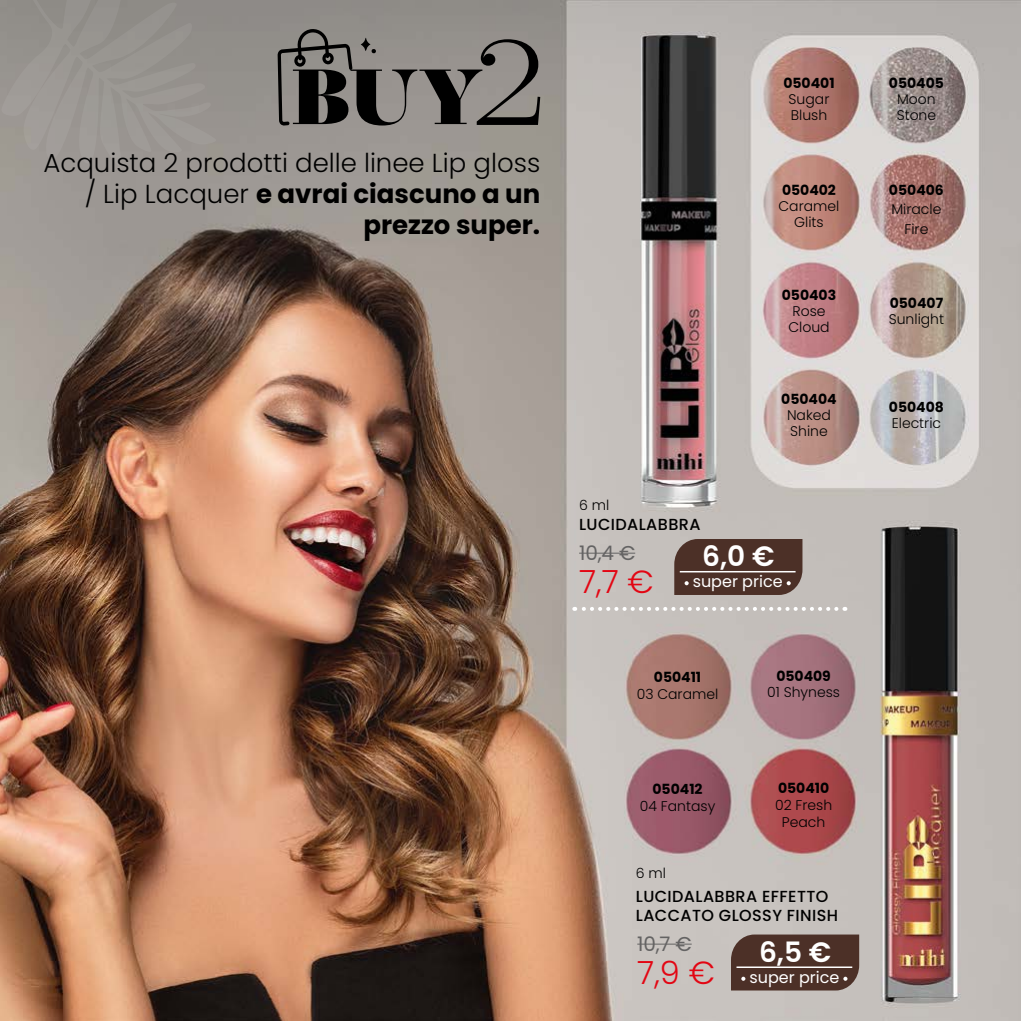
<style>
.page{position:relative;width:1021px;height:1021px;background:#fff}
.page>*{position:absolute;margin:0;border:0;box-sizing:border-box;transform-origin:0 0}
.t1{font:300 32px "Poppins";color:#e30613}
.t2{font:600 28px "Poppins";color:#fff}
.t3{font:300 26px/31px "Poppins";color:#000;text-align:right}
.t4{font:20px "Poppins";color:#646363}
.t5{font:500 16px/19.2px "Poppins";letter-spacing:.025em;color:#000}
.t6{font:16px "Poppins";color:#fff}
.t7{font:300 14px/16px "Poppins";color:#000}
.t8{font:700 14px "Poppins";color:#000}
.s1{font-weight:700}
</style>
<div class="page">
<img style="left:0;top:0;width:1020px;height:1020px">
<hr style="left:579px;top:552px;width:56px;height:1px;background:#646363">
<svg style="left:674px;top:539px;width:128px;height:56px;background:#553b32"></svg>
<hr style="left:637px;top:943px;width:54px;height:1px;background:#646363">
<svg style="left:731px;top:934px;width:128px;height:56px;background:#563c33"></svg>
<svg style="left:277px;top:28px;width:263px;height:98px;background:#6e6a67"></svg>
<svg style="left:1px;top:0;width:217px;height:168px;background:#989490"></svg>
<svg style="left:574px;top:607px;width:262px;height:4px"></svg>
<h3 class="t3" style="left:43px;top:148px;width:498px">Acquista 2 prodotti delle linee Lip gloss / Lip Lacquer <span class="s1">e avrai ciascuno a un prezzo super.</span></h3>
<p class="t8" style="left:783px;top:75px;width:53px">050401</p>
<p class="t7" style="left:788px;top:92px;width:42px">Sugar<br>Blush</p>
<p class="t8" style="left:782px;top:181px;width:55px">050402</p>
<p class="t7" style="left:778px;top:198px;width:62px;text-align:center">Caramel<br>Glits</p>
<p class="t8" style="left:781px;top:287px;width:56px">050403</p>
<p class="t7" style="left:788px;top:303px;width:43px">Rose<br>Cloud</p>
<p class="t7" style="left:579px;top:497px;width:32px">6 ml</p>
<p class="t5" style="left:579px;top:515px;width:123px">LUCIDALABBRA</p>
<p class="t8" style="left:781px;top:391px;width:57px">050404</p>
<p class="t7" style="left:787px;top:407px;width:45px">Naked<br>Shine</p>
<h3 class="t4" style="left:579px;top:541px;width:58px">10,4 €</h3>
<h1 class="t1" style="left:579px;top:563px;width:76px">7,7 €</h1>
<h2 class="t2" style="left:702px;top:540px;width:74px">6,0 €</h2>
<p class="t6" style="left:692px;top:572px;width:91px">super price</p>
<p class="t8" style="left:654px;top:669px;width:49px">050411</p>
<p class="t7" style="left:636px;top:686px;width:83px">03 Caramel</p>
<p class="t8" style="left:652px;top:781px;width:52px">050412</p>
<p class="t7" style="left:639px;top:797px;width:77px">04 Fantasy</p>
<p class="t7" style="left:636px;top:864px;width:32px">6 ml</p>
<p class="t8" style="left:776px;top:667px;width:56px">050409</p>
<p class="t7" style="left:767px;top:684px;width:74px">01 Shyness</p>
<p class="t8" style="left:778px;top:780px;width:53px">050410</p>
<p class="t7" style="left:775px;top:796px;width:59px;line-height:16.8px;text-align:center">02 Fresh<br>Peach</p>
<p class="t5" style="left:636px;top:886px;width:204px">LUCIDALABBRA EFFETTO<br>LACCATO GLOSSY FINISH</p>
<h3 class="t4" style="left:637px;top:932px;width:56px">10,7 €</h3>
<h1 class="t1" style="left:637px;top:954px;width:79px">7,9 €</h1>
<h2 class="t2" style="left:759px;top:935px;width:74px">6,5 €</h2>
<p class="t6" style="left:749px;top:968px;width:91px">super price</p>
<p class="t8" style="left:888px;top:75px;width:57px">050405</p>
<p class="t7" style="left:896px;top:92px;width:41px">Moon<br>Stone</p>
<p class="t8" style="left:889px;top:181px;width:56px">050406</p>
<p class="t7" style="left:891px;top:199px;width:52px;line-height:19.8px;text-align:center">Miracle<br>Fire</p>
<p class="t8" style="left:889px;top:295px;width:55px">050407</p>
<p class="t7" style="left:888px;top:311px;width:57px">Sunlight</p>
<p class="t8" style="left:888px;top:399px;width:57px">050408</p>
<p class="t7" style="left:891px;top:415px;width:51px">Electric</p>
</div>
